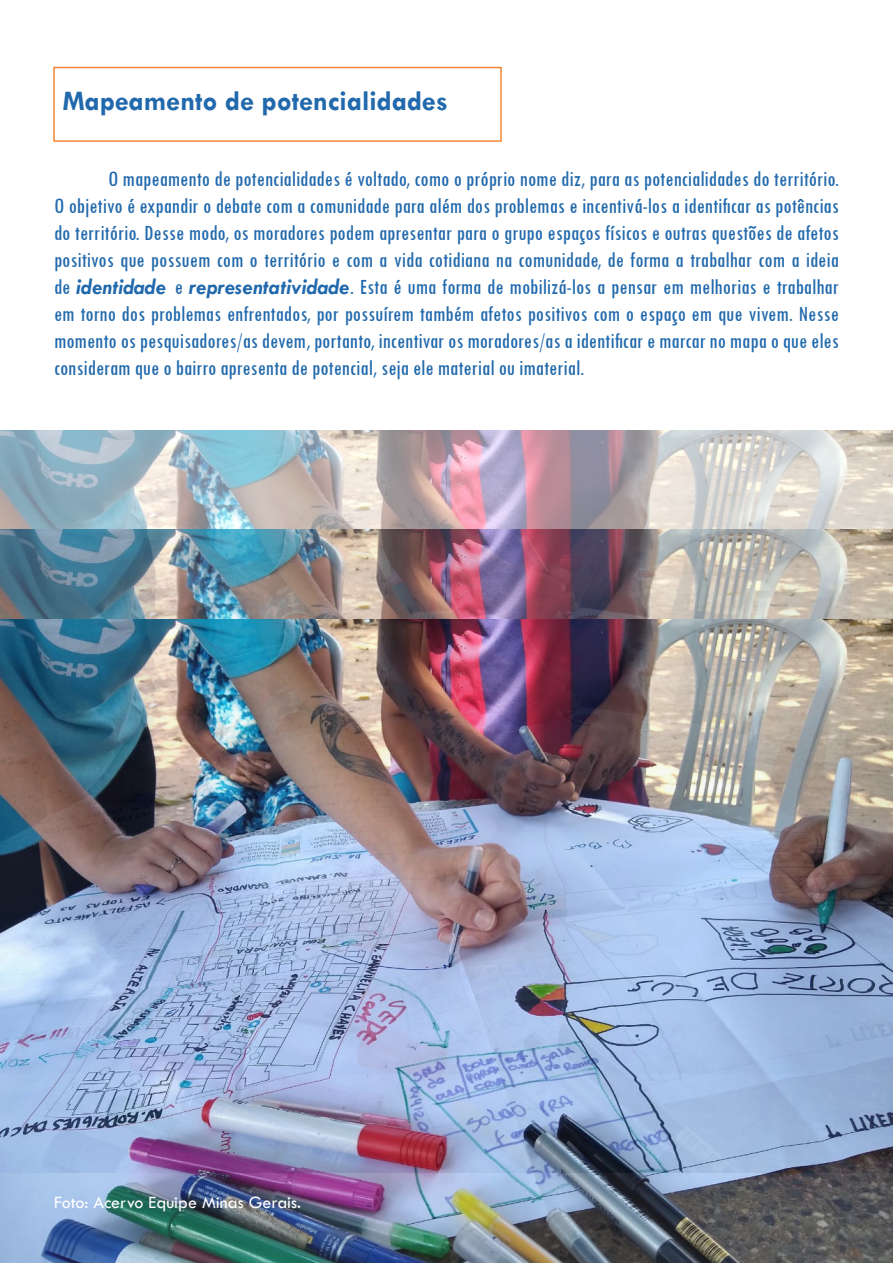
<style>
.page{position:relative;width:893px;height:1263px;background:#fff}
.page>*{position:absolute;margin:0;border:0;box-sizing:border-box;transform-origin:0 0}
.t1{font:700 28.5px "Tw Cen";color:#2169ac}
.t2{font:condensed 22.5px/27px "Tw Cen";color:#2169ac;text-align:justify}
.t3{font:18px "Tw Cen";color:#fff}
.s1{font-weight:700;font-style:italic;font-stretch:normal}
</style>
<div class="page">
<img style="left:0;top:430px;width:893px;height:100px">
<img style="left:0;top:530px;width:893px;height:90px">
<img style="left:0;top:620px;width:893px;height:643px">
<div style="left:53px;top:67px;width:449px;height:75px;border:2px solid #f18735"></div>
<p class="t1" style="left:62px;top:84px;width:387px">Mapeamento de potencialidades</p>
<p class="t2" style="left:54px;top:165px;width:786px;text-indent:54px">O mapeamento de potencialidades é voltado, como o próprio nome diz, para as potencialidades do território.<br>O objetivo é expandir o debate com a comunidade para além dos problemas e incentivá-los a identificar as potências do território. Desse modo, os moradores podem apresentar para o grupo espaços físicos e outras questões de afetos positivos que possuem com o território e com a vida cotidiana na comunidade, de forma a trabalhar com a ideia de <span class="s1">identidade</span> e <span class="s1">representatividade</span>. Esta é uma forma de mobilizá-los a pensar em melhorias e trabalhar em torno dos problemas enfrentados, por possuírem também afetos positivos com o espaço em que vivem. Nesse momento os pesquisadores/as devem, portanto, incentivar os moradores/as a identificar e marcar no mapa o que eles consideram que o bairro apresenta de potencial, seja ele material ou imaterial.</p>
<p class="t3" style="left:54px;top:1191px;width:248px">Foto: Acervo Equipe Minas Gerais.</p>
</div>
